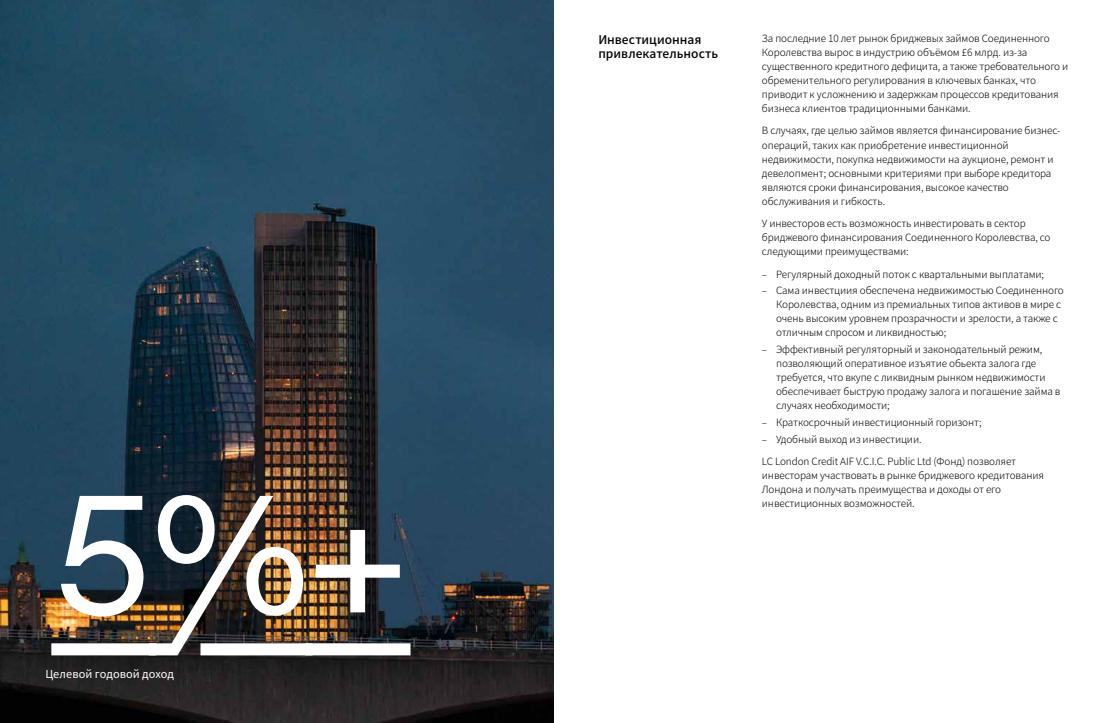
<style>
.page{position:relative;width:1106px;height:723px;background:#fff}
.page>*{position:absolute;margin:0;border:0;box-sizing:border-box;transform-origin:0 0}
.t1{font:170px "Favorit Lining Std";color:#fff}
.t2{font:500 12px/14px "Noto Sans SC";color:#000}
.t3{font:11px "Noto Sans SC";letter-spacing:.005em;color:#fff}
.t4{font:300 10px/14px "Noto Sans SC";letter-spacing:-.01em;color:#000}
</style>
<div class="page">
<img style="left:0;top:0;width:553px;height:723px">
<h1 class="t1" style="left:55px;top:442px;width:354px">5%+</h1>
<p class="t3" style="left:45px;top:668px;width:130px">Целевой годовой доход</p>
<p class="t2" style="left:598px;top:32px;width:121px">Инвестиционная привлекательность</p>
<p class="t4" style="left:762px;top:32px;width:308px">За последние 10 лет рынок бриджевых займов Соединенного Королевства вырос в индустрию объёмом £6 млрд. из-за существенного кредитного дефицита, а также требовательного и обременительного регулирования в ключевых банках, что приводит к усложнению и задержкам процессов кредитования бизнеса клиентов традиционными банками.</p>
<p class="t4" style="left:762px;top:124px;width:300px">В случаях, где целью займов является финансирование бизнес&shy;операций, таких как приобретение инвестиционной недвижимости, покупка недвижимости на аукционе, ремонт и девелопмент; основными критериями при выборе кредитора являются сроки финансирования, высокое качество обслуживания и гибкость.</p>
<p class="t4" style="left:762px;top:217px;width:290px">У инвесторов есть возможность инвестировать в сектор бриджевого финансирования Соединенного Королевства, со следующими преимуществами:</p>
<p class="t4" style="left:762px;top:267px;width:284px">– Регулярный доходный поток с квартальными выплатами;</p>
<p class="t4" style="left:776px;top:284px;width:289px;text-indent:-14px">– Сама инвестциия обеспечена недвижимостью Соединенного Королевства, одним из премиальных типов активов в мире с очень высоким уровнем прозрачности и зрелости, а также с отличным спросом и ликвидностью;</p>
<p class="t4" style="left:776px;top:343px;width:286px;text-indent:-14px">– Эффективный регуляторный и законодательный режим, позволяющий оперативное изъятие обьекта залога где требуется, что вкупе с ликвидным рынком недвижимости обеспечивает быструю продажу залога и погашение займа в случаях необходимости;</p>
<p class="t4" style="left:762px;top:416px;width:221px">– Краткосрочный инвестиционный горизонт;</p>
<p class="t4" style="left:762px;top:432px;width:161px">– Удобный выход из инвестиции.</p>
<p class="t4" style="left:762px;top:455px;width:284px">LC London Credit AIF V.C.I.C. Public Ltd (Фонд) позволяет инвесторам участвовать в рынке бриджевого кредитования Лондона и получать преимущества и доходы от его инвестиционных возможностей.</p>
</div>
